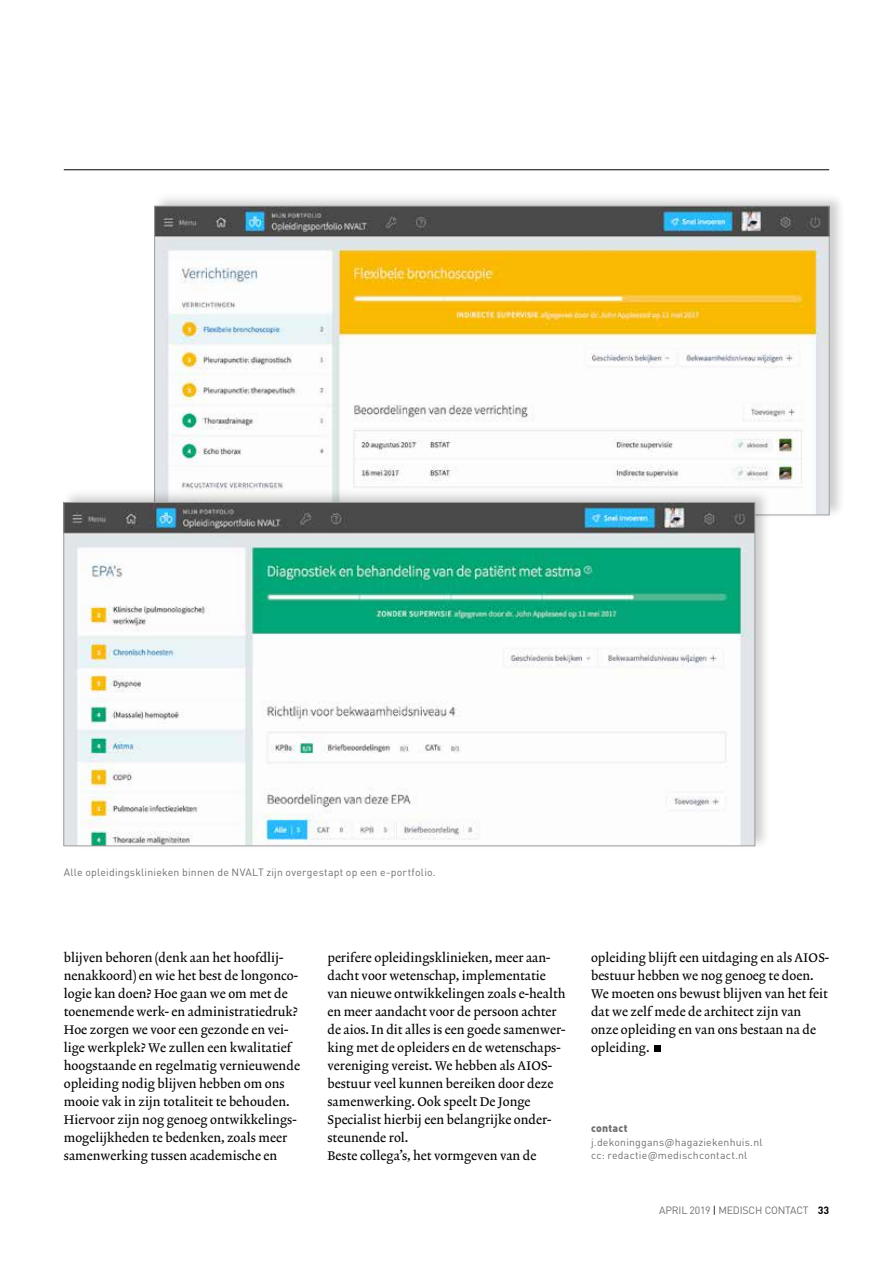
<style>
.page{position:relative;width:893px;height:1263px;background:#fff}
.page>*{position:absolute;margin:0;border:0;box-sizing:border-box;transform-origin:0 0}
.t1{font:12.75px/18px "Lexicon No 2 Roman A";color:#000}
.t2{font:10.5px/13.5px "DINOT";letter-spacing:.02em;color:#706f6f}
.t3{font:10.5px "DINOT";letter-spacing:-.015em;color:#706f6f}
.t4{font:900 10.5px "DINOT";letter-spacing:.025em;color:#706f6f}
.s1{color:#000}
.s2{font-weight:700;color:#000}
</style>
<div class="page">
<div style="left:654px;top:1045px;width:7px;height:7px;background:#000"></div>
<div style="left:153px;top:192px;width:692px;height:328px;background:#000;opacity:.2"></div>
<img style="left:156px;top:208px;width:671px;height:305px">
<div style="left:62px;top:489px;width:709px;height:361px;background:#000;opacity:.2"></div>
<img style="left:66px;top:504px;width:687px;height:340px">
<hr style="left:64px;top:169px;width:765px;height:1px;background:#000">
<p class="t2" style="left:64px;top:865px;width:373px">Alle opleidingsklinieken binnen de NVALT zijn overgestapt op een e-portfolio.</p>
<p class="t1" style="left:64px;top:949px;width:238px">blijven behoren (denk aan het hoofdlij&shy;nenakkoord) en wie het best de longonco&shy;logie kan doen? Hoe gaan we om met de toenemende werk- en administratiedruk?<br>Hoe zorgen we voor een gezonde en vei&shy;lige werkplek? We zullen een kwalitatief hoogstaande en regelmatig vernieuwende opleiding nodig blijven hebben om ons mooie vak in zijn totaliteit te behouden.<br>Hiervoor zijn nog genoeg ontwikkelings&shy;mogelijkheden te bedenken, zoals meer samenwerking tussen academische en</p>
<p class="t1" style="left:327px;top:949px;width:240px">perifere opleidingsklinieken, meer aan&shy;dacht voor wetenschap, implementatie van nieuwe ontwikkelingen zoals e-health en meer aandacht voor de persoon achter de aios. In dit alles is een goede samenwer&shy;king met de opleiders en de wetenschaps&shy;vereniging vereist. We hebben als AIOS&shy;bestuur veel kunnen bereiken door deze samenwerking. Ook speelt De Jonge Specialist hierbij een belangrijke onder&shy;steunende rol.<br>Beste collega’s, het vormgeven van de</p>
<p class="t1" style="left:591px;top:949px;width:240px">opleiding blijft een uitdaging en als AIOS&shy;bestuur hebben we nog genoeg te doen.<br>We moeten ons bewust blijven van het feit dat we zelf mede de architect zijn van onze opleiding en van ons bestaan na de opleiding.</p>
<p class="t4" style="left:591px;top:1121px;width:38px">contact</p>
<p class="t2" style="left:591px;top:1135px;width:173px">j.dekoninggans@hagaziekenhuis.nl cc: redactie@medischcontact.nl</p>
<p class="t3" style="left:659px;top:1203px;width:172px">APRIL 2019 <span class="s1">|</span> MEDISCH CONTACT <span class="s2">33</span></p>
</div>
